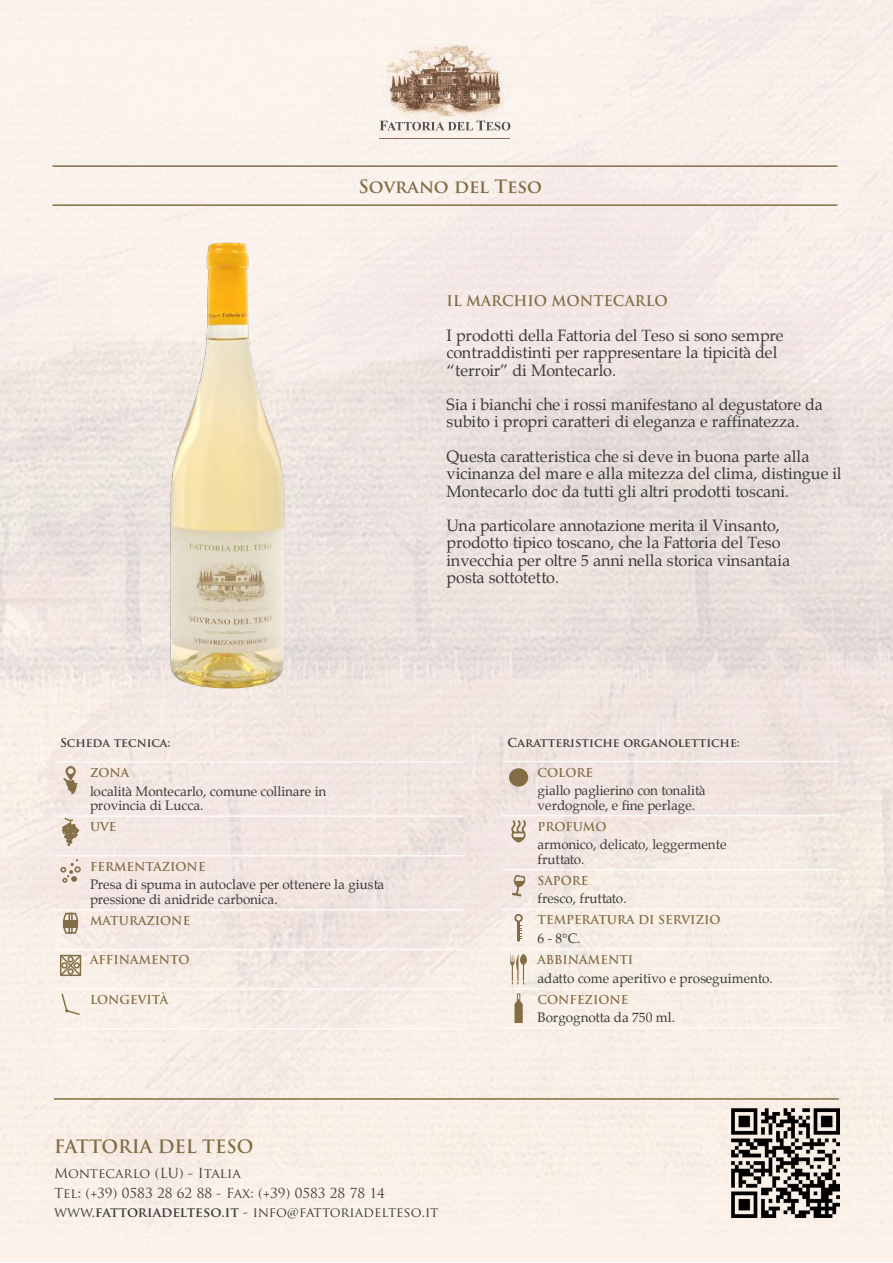
<style>
.page{position:relative;width:893px;height:1263px;background:#fff}
.page>*{position:absolute;margin:0;border:0;box-sizing:border-box;transform-origin:0 0}
.t1{font:700 18px "Trajan Pro";color:#836d46}
.t2{font:16.2px/17.2px "Palatino";color:#3c3c3b}
.t3{font:700 14.4px "Trajan Pro";color:#836d46}
.t4{font:13.5px/14.4px "Palatino";color:#3c3c3b}
.t5{font:13.5px/19.5px "Trajan Pro";color:#3c3c3b}
.t6{font:700 12px "Trajan Pro";color:#836d46}
.t7{font:700 12px "Trajan Pro";color:#3c3c3b}
.s1{font-weight:700}
</style>
<div class="page">
<img style="left:0;top:0;width:893px;height:1261px">
<hr style="left:52px;top:165px;width:785px;height:2px;background:#836d46">
<hr style="left:52px;top:204px;width:785px;height:2px;background:#836d46">
<img style="left:382px;top:43px;width:128px;height:78px">
<svg style="left:379px;top:121px;width:131px;height:9px"></svg>
<hr style="left:379px;top:138px;width:131px;height:1px;background:#8e6b55">
<hr style="left:54px;top:1098px;width:785px;height:2px;background:#836d46">
<img style="left:731px;top:1108px;width:109px;height:109px">
<hr style="left:502px;top:761px;width:336px;height:1px;background:#fafafa">
<hr style="left:502px;top:815px;width:336px;height:1px;background:#fafafa">
<hr style="left:502px;top:869px;width:336px;height:1px;background:#fafafa">
<hr style="left:502px;top:908px;width:336px;height:2px;background:#fafafa">
<hr style="left:502px;top:948px;width:336px;height:2px;background:#fafafa">
<hr style="left:502px;top:988px;width:336px;height:1px;background:#fafafa">
<hr style="left:502px;top:1027px;width:336px;height:2px;background:#fafafa">
<svg style="left:511px;top:874px;width:16px;height:23px"></svg>
<svg style="left:514px;top:993px;width:9px;height:30px"></svg>
<svg style="left:510px;top:953px;width:17px;height:31px"></svg>
<div style="left:509px;top:768px;width:19px;height:19px;background:#836d46;border-radius:50%"></div>
<svg style="left:514px;top:914px;width:9px;height:28px"></svg>
<svg style="left:509px;top:818px;width:19px;height:26px"></svg>
<hr style="left:54px;top:761px;width:409px;height:2px;background:#fafafa">
<hr style="left:54px;top:815px;width:409px;height:2px;background:#fafafa">
<hr style="left:54px;top:855px;width:409px;height:1px;background:#fafafa">
<hr style="left:54px;top:909px;width:409px;height:1px;background:#fafafa">
<hr style="left:54px;top:949px;width:409px;height:1px;background:#fafafa">
<hr style="left:54px;top:988px;width:409px;height:2px;background:#fafafa">
<hr style="left:54px;top:1028px;width:409px;height:1px;background:#fafafa">
<svg style="left:62px;top:817px;width:17px;height:29px"></svg>
<svg style="left:63px;top:766px;width:15px;height:28px"></svg>
<div style="left:74px;top:866px;width:7px;height:6px;border:2px solid #836d46;border-radius:50%"></div>
<svg style="left:60px;top:859px;width:18px;height:24px"></svg>
<svg style="left:61px;top:994px;width:19px;height:21px"></svg>
<svg style="left:59px;top:953px;width:23px;height:24px"></svg>
<div style="left:61px;top:962px;width:7px;height:6px;border:2px solid #836d46;border-radius:50%"></div>
<div style="left:73px;top:962px;width:7px;height:6px;border:2px solid #836d46;border-radius:50%"></div>
<div style="left:67px;top:956px;width:7px;height:6px;border:2px solid #836d46;border-radius:50%"></div>
<div style="left:67px;top:968px;width:7px;height:7px;border:2px solid #836d46;border-radius:50%"></div>
<svg style="left:62px;top:912px;width:17px;height:22px"></svg>
<div style="left:63px;top:920px;width:15px;height:7px;background:#836d46"></div>
<img style="left:170px;top:243px;width:115px;height:445px">
<p class="t1" style="left:358px;top:175px;width:185px">Sovrano del Teso</p>
<p class="t3" style="left:446px;top:292px;width:223px">IL MARCHIO MONTECARLO</p>
<p class="t2" style="left:446px;top:327px;width:339px">I prodotti della Fattoria del Teso si sono sempre contraddistinti per rappresentare la tipicità del “terroir” di Montecarlo.</p>
<p class="t2" style="left:446px;top:396px;width:378px">Sia i bianchi che i rossi manifestano al degustatore da subito i propri caratteri di eleganza e raffinatezza.</p>
<p class="t2" style="left:446px;top:448px;width:397px">Questa caratteristica che si deve in buona parte alla vicinanza del mare e alla mitezza del clima, distingue il<br>Montecarlo doc da tutti gli altri prodotti toscani.</p>
<p class="t2" style="left:446px;top:517px;width:345px">Una particolare annotazione merita il Vinsanto, prodotto tipico toscano, che la Fattoria del Teso invecchia per oltre 5 anni nella storica vinsantaia posta sottotetto.</p>
<p class="t7" style="left:60px;top:735px;width:112px">Scheda tecnica:</p>
<p class="t6" style="left:90px;top:765px;width:41px">ZONA</p>
<p class="t4" style="left:90px;top:784px;width:238px">località Montecarlo, comune collinare in provincia di Lucca.</p>
<p class="t6" style="left:90px;top:819px;width:28px">UVE</p>
<p class="t6" style="left:90px;top:859px;width:117px">FERMENTAZIONE</p>
<p class="t4" style="left:90px;top:877px;width:296px">Presa di spuma in autoclave per ottenere la giusta pressione di anidride carbonica.</p>
<p class="t6" style="left:90px;top:913px;width:102px">MATURAZIONE</p>
<p class="t6" style="left:90px;top:953px;width:101px">AFFINAMENTO</p>
<p class="t6" style="left:90px;top:992px;width:80px">LONGEVITÀ</p>
<p class="t1" style="left:54px;top:1135px;width:201px">FATTORIA DEL TESO</p>
<p class="t5" style="left:54px;top:1163px;width:386px">Montecarlo (LU) - Italia<br>Tel: (+39) 0583 28 62 88 - Fax: (+39) 0583 28 78 14 www.<span class="s1">fattoriadelteso.it</span> - info@fattoriadelteso.it</p>
<p class="t7" style="left:508px;top:735px;width:234px">Caratteristiche organolettiche:</p>
<p class="t6" style="left:538px;top:765px;width:57px">COLORE</p>
<p class="t4" style="left:538px;top:783px;width:170px">giallo paglierino con tonalità verdognole, e fine perlage.</p>
<p class="t6" style="left:538px;top:819px;width:70px">PROFUMO</p>
<p class="t4" style="left:538px;top:837px;width:191px">armonico, delicato, leggermente fruttato.</p>
<p class="t6" style="left:538px;top:873px;width:52px">SAPORE</p>
<p class="t4" style="left:538px;top:891px;width:91px">fresco, fruttato.</p>
<p class="t6" style="left:538px;top:912px;width:185px">TEMPERATURA DI SERVIZIO</p>
<p class="t4" style="left:538px;top:931px;width:45px">6 - 8°C.</p>
<p class="t6" style="left:538px;top:952px;width:97px">ABBINAMENTI</p>
<p class="t4" style="left:538px;top:971px;width:237px">adatto come aperitivo e proseguimento.</p>
<p class="t6" style="left:538px;top:992px;width:92px">CONFEZIONE</p>
<p class="t4" style="left:538px;top:1010px;width:139px">Borgognotta da 750 ml.</p>
</div>
